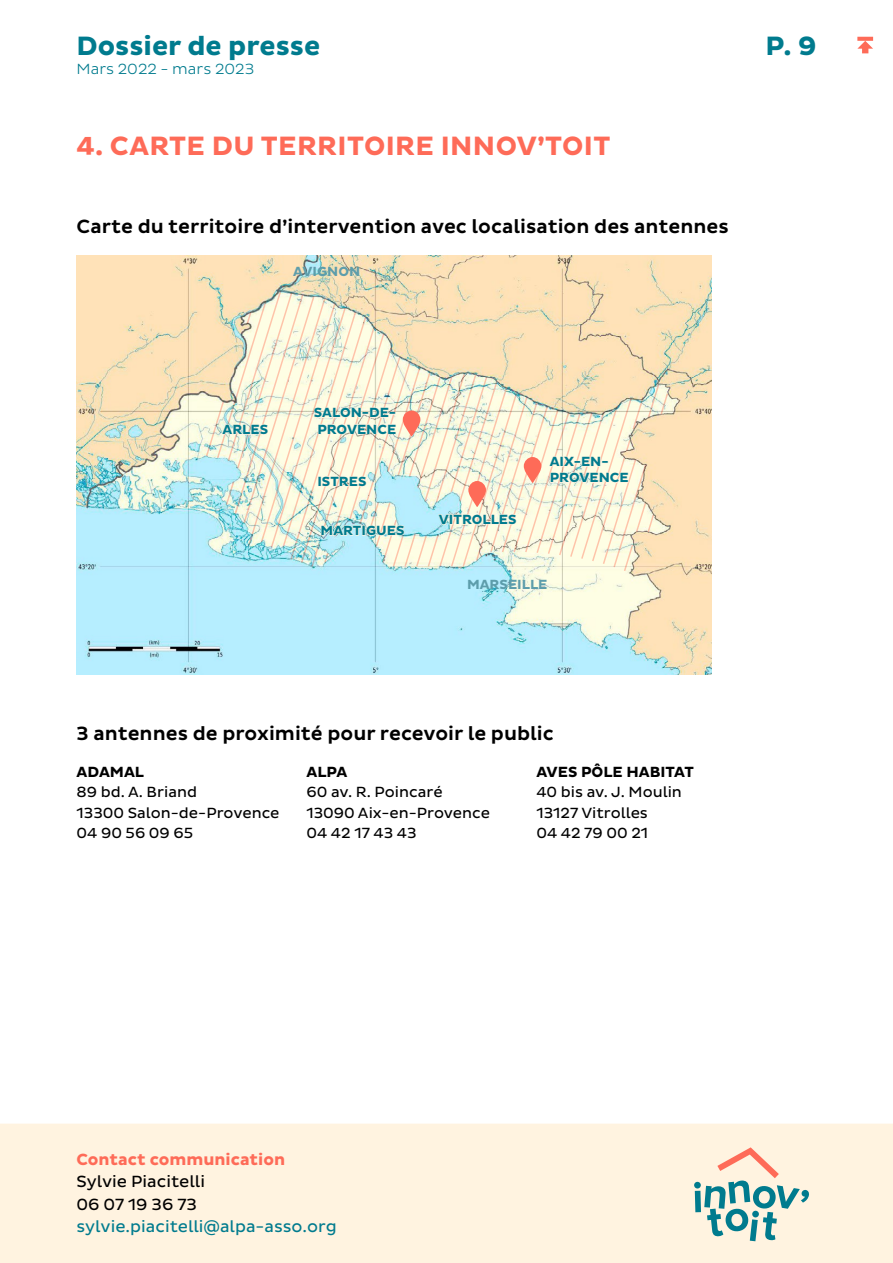
<style>
.page{position:relative;width:893px;height:1263px;background:#fff}
.page>*{position:absolute;margin:0;border:0;box-sizing:border-box;transform-origin:0 0}
.t1{font:700 27px "Pluto Sans";letter-spacing:.015em;color:#fe6b58}
.t2{font:700 27px "Pluto Sans";color:#007b8e}
.t3{font:500 19.5px "Pluto Sans";color:#000}
.t4{font:16.5px "Pluto Sans";color:#007b8e}
.t5{font:16.5px/22.5px "Pluto Sans";color:#000}
.t6{font:700 16.5px "Pluto Sans";color:#fe6b58}
.t7{font:15px/20.2px "Pluto Sans";color:#000}
.t8{font:700 15px "Pluto Sans";color:#000}
.t9{font:300 15px "Pluto Sans";color:#007b8e}
.t10{font:700 13.5px/16.2px "Pluto Sans";color:#007b8e}
.t11{font:700 13.5px "Pluto Sans";color:#5d9dab}
</style>
<div class="page">
<div style="left:0;top:1123px;width:893px;height:140px;background:#fff3e0"></div>
<svg style="left:694px;top:1147px;width:115px;height:94px;background:#cbd5ca"></svg>
<svg style="left:857px;top:37px;width:16px;height:16px"></svg>
<img style="left:77px;top:255px;width:634px;height:420px">
<img style="left:206px;top:291px;width:462px;height:280px">
<svg style="left:468px;top:481px;width:18px;height:26px"></svg>
<svg style="left:524px;top:457px;width:17px;height:26px"></svg>
<svg style="left:403px;top:410px;width:17px;height:26px"></svg>
<h1 class="t2" style="left:77px;top:31px;width:245px">Dossier de presse</h1>
<h1 class="t2" style="left:765px;top:31px;width:52px">P. 9</h1>
<p class="t9" style="left:77px;top:61px;width:179px">Mars 2022 - mars 2023</p>
<h1 class="t1" style="left:77px;top:130px;width:535px">4. CARTE DU TERRITOIRE INNOV’TOIT</h1>
<h2 class="t3" style="left:77px;top:215px;width:654px">Carte du territoire d’intervention avec localisation des antennes</h2>
<p class="t11" style="left:293px;top:263px;width:69px">AVIGNON</p>
<p class="t10" style="left:314px;top:405px;width:84px">SALON-DE-</p>
<p class="t10" style="left:223px;top:422px;width:47px">ARLES</p>
<p class="t10" style="left:317px;top:421px;width:80px">PROVENCE</p>
<p class="t10" style="left:317px;top:474px;width:51px">ISTRES</p>
<p class="t10" style="left:321px;top:523px;width:85px">MARTIGUES</p>
<p class="t10" style="left:439px;top:512px;width:79px">VITROLLES</p>
<p class="t10" style="left:550px;top:454px;width:80px">AIX-EN-<br>PROVENCE</p>
<p class="t11" style="left:467px;top:576px;width:82px">MARSEILLE</p>
<h2 class="t3" style="left:77px;top:722px;width:479px">3 antennes de proximité pour recevoir le public</h2>
<p class="t8" style="left:77px;top:763px;width:69px">ADAMAL</p>
<p class="t7" style="left:77px;top:782px;width:204px">89 bd. A. Briand<br>13300 Salon-de-Provence<br>04 90 56 09 65</p>
<p class="t8" style="left:536px;top:763px;width:159px">AVES PÔLE HABITAT</p>
<p class="t7" style="left:536px;top:782px;width:147px">40 bis av. J. Moulin<br>13127 Vitrolles<br>04 42 79 00 21</p>
<p class="t8" style="left:306px;top:763px;width:42px">ALPA</p>
<p class="t7" style="left:306px;top:782px;width:185px">60 av. R. Poincaré<br>13090 Aix-en-Provence<br>04 42 17 43 43</p>
<p class="t6" style="left:77px;top:1150px;width:210px">Contact communication</p>
<p class="t5" style="left:77px;top:1171px;width:130px">Sylvie Piacitelli<br>06 07 19 36 73</p>
<p class="t4" style="left:77px;top:1217px;width:262px">sylvie.piacitelli@alpa-asso.org</p>
</div>
